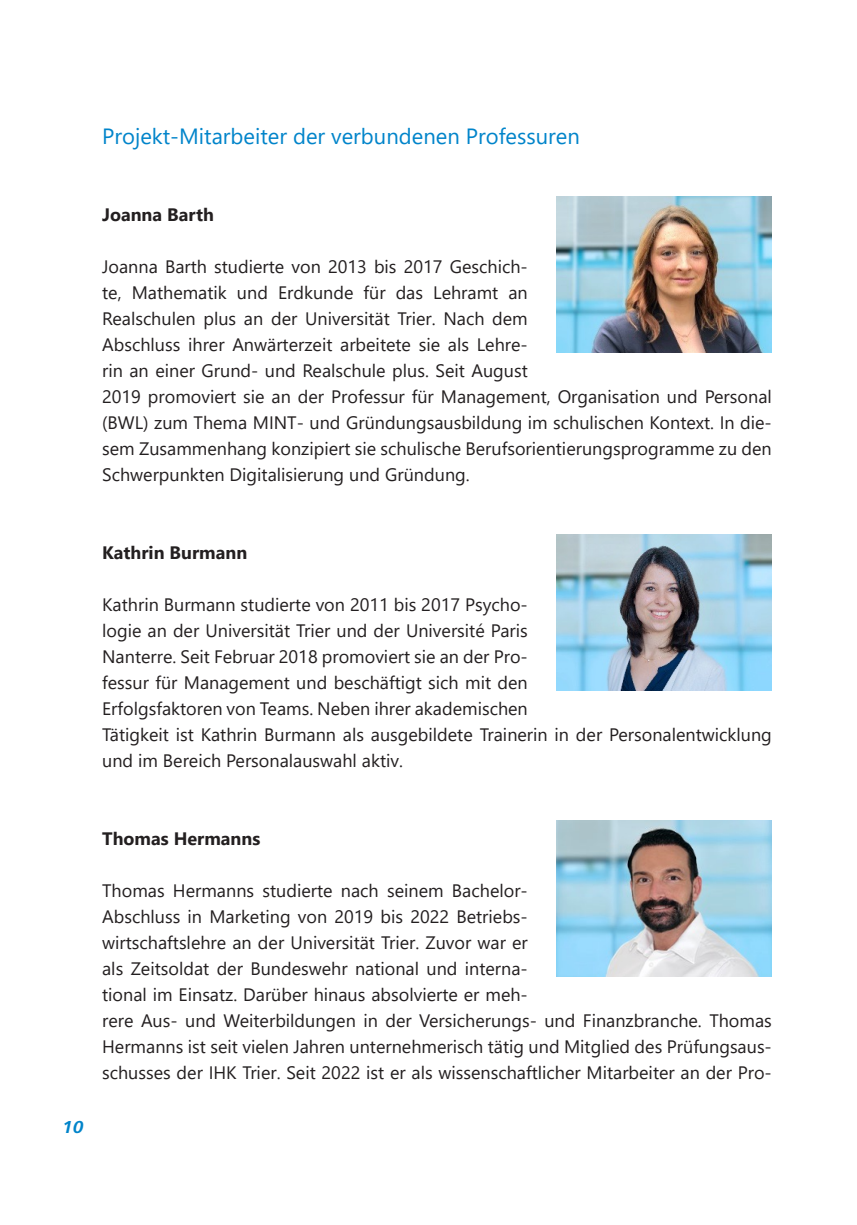
<style>
.page{position:relative;width:857px;height:1225px;background:#fff}
.page>*{position:absolute;margin:0;border:0;box-sizing:border-box;transform-origin:0 0}
.Headline_Buchteil{font:22px "Segoe UI";color:#0084ca}
.Text{font:18px/26px "Segoe UI";color:#231f20}
.Text-2{font:700 18px "Segoe UI";color:#231f20}
.t1{font:italic 700 18px "Frutiger Next LTW1 G";color:#0084ca}
</style>
<div class="page">
<img style="left:556px;top:196px;width:214px;height:156px">
<img style="left:556px;top:534px;width:215px;height:156px">
<img style="left:556px;top:820px;width:215px;height:156px">
<p class="Headline_Buchteil" style="left:102px;top:116px;width:479px">Projekt-Mitarbeiter der verbundenen Professuren</p>
<p class="Text-2" style="left:102px;top:197px;width:113px">Joanna Barth</p>
<p class="Text" style="left:102px;top:252px;width:670px">Joanna Barth studierte von 2013 bis 2017 Geschich-<br>te, Mathematik und Erdkunde für das Lehramt an<br>Realschulen plus an der Universität Trier. Nach dem<br>Abschluss ihrer Anwärterzeit arbeitete sie als Lehre-<br>rin an einer Grund- und Realschule plus. Seit August<br>2019 promoviert sie an der Professur für Management, Organisation und Personal (BWL) zum Thema MINT- und Gründungsausbildung im schulischen Kontext. In die&shy;sem Zusammenhang konzipiert sie schulische Berufsorientierungsprogramme zu den Schwerpunkten Digitalisierung und Gründung.</p>
<p class="Text-2" style="left:102px;top:535px;width:147px">Kathrin Burmann</p>
<p class="Text" style="left:102px;top:590px;width:671px">Kathrin Burmann studierte von 2011 bis 2017 Psycho-<br>logie an der Universität Trier und der Université Paris<br>Nanterre. Seit Februar 2018 promoviert sie an der Pro-<br>fessur für Management und beschäftigt sich mit den<br>Erfolgsfaktoren von Teams. Neben ihrer akademischen<br>Tätigkeit ist Kathrin Burmann als ausgebildete Trainerin in der Personalentwicklung und im Bereich Personalauswahl aktiv.</p>
<p class="t1" style="left:62px;top:1116px;width:23px">10</p>
<p class="Text-2" style="left:102px;top:821px;width:160px">Thomas Hermanns</p>
<p class="Text" style="left:102px;top:876px;width:670px">Thomas Hermanns studierte nach seinem Bachelor-<br>Abschluss in Marketing von 2019 bis 2022 Betriebs-<br>wirtschaftslehre an der Universität Trier. Zuvor war er<br>als Zeitsoldat der Bundeswehr national und interna-<br>tional im Einsatz. Darüber hinaus absolvierte er meh-<br>rere Aus- und Weiterbildungen in der Versicherungs- und Finanzbranche. Thomas Hermanns ist seit vielen Jahren unternehmerisch tätig und Mitglied des Prüfungsaus&shy;schusses der IHK Trier. Seit 2022 ist er als wissenschaftlicher Mitarbeiter an der Pro-</p>
</div>
